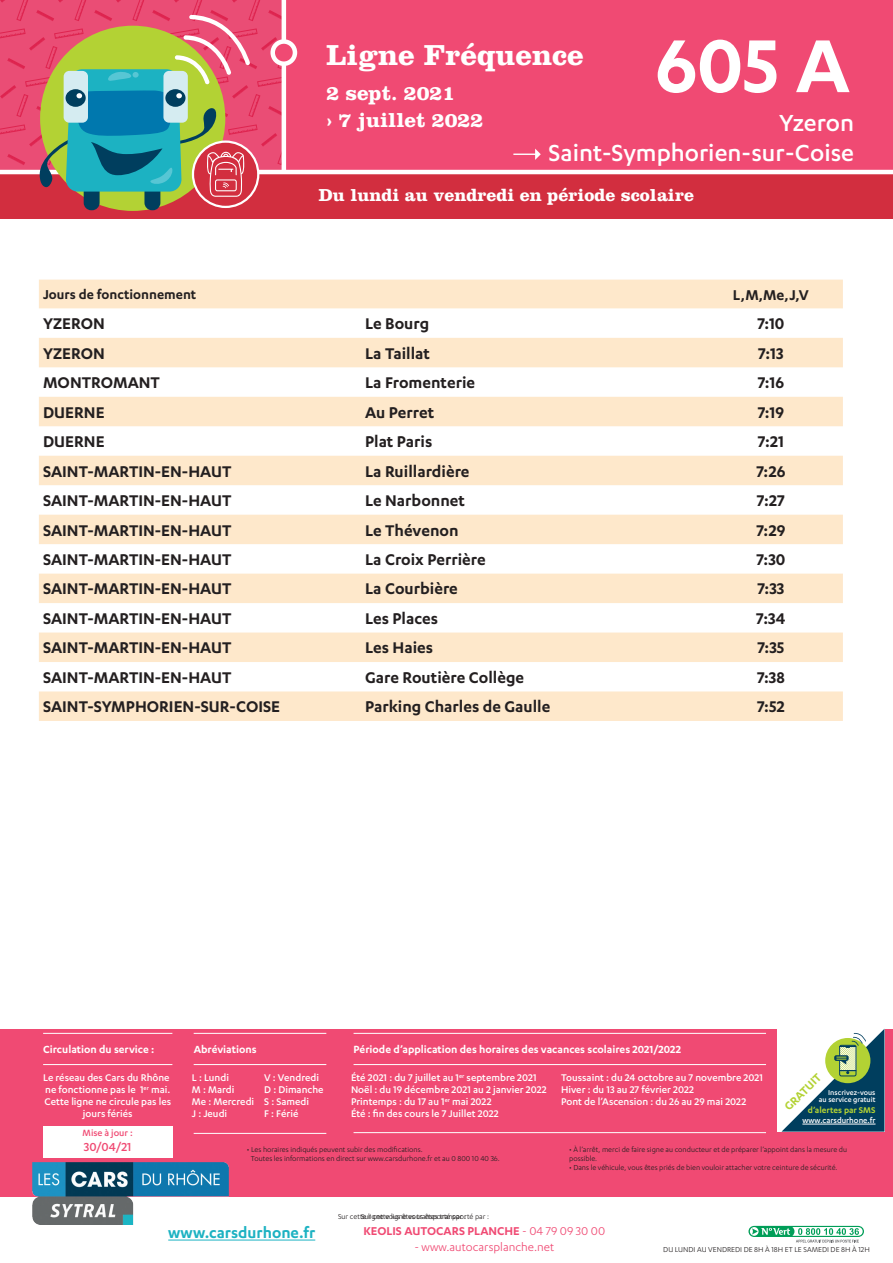
<style>
.page{position:relative;width:893px;height:1263px;background:#fff}
.page>*{position:absolute;margin:0;border:0;box-sizing:border-box;transform-origin:0 0}
.Num_Ligne{font:600 87px "Karbon";color:#fff}
.t1{font:700 30px "Clarendon LT Std";color:#fff}
.t2{font:500 27px "Karbon";color:#fff}
.t3{font:700 21px/27px "Clarendon LT Std";color:#fff}
.t4{font:600 18px "Karbon";color:#231f20}
.Periode{font:700 18px "Clarendon LT Std";color:#fff}
.t5{font:600 17.55px "Karbon";color:#1cb2c2}
.t6{font:600 16.5px "Karbon";color:#231f20}
.t7{font:600 15px "Karbon";color:#231f20}
.t8{font:500 13.5px "Karbon";color:#f04a73}
.t9{font:600 13.2px "Karbon";color:#f04a73}
.t10{font:13.2px "Karbon";color:#f04a73}
.t11{font:600 13.05px "Karbon";color:#b3d234}
.t12{font:600 12px "Karbon";color:#fff}
.t13{font:500 11.25px/12px "Karbon";color:#fff}
.t14{font:500 10.5px "Karbon";color:#f04a73}
.t15{font:600 9.75px "Karbon";color:#b3d234}
.t16{font:500 9px "Karbon";color:#fff}
.t17{font:8.25px/9px "Karbon";color:#231f20}
.t18{font:500 8.25px/7.5px "Karbon";color:#fff;text-align:right}
.s1{font-weight:400}
</style>
<div class="page">
<div style="left:0;top:1029px;width:893px;height:167px;background:#f04a73"></div>
<hr style="left:168px;top:1239px;width:147px;height:1px;background:#1cb2c2">
<img style="left:33px;top:1163px;width:195px;height:62px">
<hr style="left:43px;top:1033px;width:129px;height:1px;background:#fff">
<hr style="left:43px;top:1064px;width:129px;height:1px;background:#fff">
<hr style="left:194px;top:1033px;width:132px;height:1px;background:#fff">
<hr style="left:194px;top:1064px;width:132px;height:1px;background:#fff">
<hr style="left:194px;top:1133px;width:132px;height:1px;background:#fff">
<hr style="left:354px;top:1033px;width:412px;height:1px;background:#fff">
<hr style="left:354px;top:1064px;width:412px;height:1px;background:#fff">
<hr style="left:354px;top:1132px;width:412px;height:1px;background:#fff">
<div style="left:43px;top:1126px;width:129px;height:31px;background:#fff"></div>
<div style="left:0;top:0;width:893px;height:219px;background:#f04a73"></div>
<svg style="left:0;top:0;width:282px;height:170px"></svg>
<div style="left:0;top:172px;width:893px;height:47px;background:#d22e3f"></div>
<hr style="left:0;top:170px;width:893px;height:4px;background:#fff">
<hr style="left:282px;top:0;width:4px;height:172px;background:#fff">
<svg style="left:273px;top:42px;width:22px;height:22px"></svg>
<div style="left:270px;top:39px;width:27px;height:27px;border:4px solid #fff;border-radius:50%"></div>
<div style="left:84px;top:183px;width:16px;height:27px;background:#003e5e;border-radius:8px"></div>
<div style="left:144px;top:183px;width:16px;height:27px;background:#003e5e;border-radius:8px"></div>
<svg style="left:193px;top:142px;width:65px;height:65px"></svg>
<div style="left:192px;top:140px;width:67px;height:68px;border:2px solid #fff;border-radius:50%"></div>
<svg style="left:35px;top:15px;width:215px;height:184px"></svg>
<div style="left:777px;top:1028px;width:107px;height:103px;background:#fff"></div>
<svg style="left:782px;top:1029px;width:102px;height:102px"></svg>
<hr style="left:802px;top:1124px;width:73px;height:1px;background:#fff">
<svg style="left:747px;top:1225px;width:118px;height:13px"></svg>
<svg style="left:748px;top:1226px;width:116px;height:16px"></svg>
<svg style="left:513px;top:149px;width:28px;height:11px"></svg>
<svg style="left:39px;top:280px;width:804px;height:441px;fill:#fee8cb"></svg>
<p class="Num_Ligne" style="left:655px;top:17px;width:196px">605 A</p>
<p class="t1" style="left:326px;top:36px;width:259px">Ligne Fréquence</p>
<p class="t3" style="left:326px;top:79px;width:158px">2 sept. 2021<br>› 7 juillet 2022</p>
<p class="t2" style="left:779px;top:108px;width:77px">Yzeron</p>
<p class="t2" style="left:549px;top:138px;width:307px">Saint-Symphorien-sur-Coise</p>
<p class="Periode" style="left:319px;top:185px;width:377px">Du lundi au vendredi en période scolaire</p>
<p class="t7" style="left:43px;top:286px;width:155px">Jours de fonctionnement</p>
<p class="t6" style="left:733px;top:285px;width:77px">L,M,Me,J,V</p>
<p class="t4" style="left:43px;top:314px;width:63px">YZERON</p>
<p class="t4" style="left:365px;top:314px;width:66px">Le Bourg</p>
<p class="t4" style="left:757px;top:314px;width:29px">7:10</p>
<p class="t4" style="left:43px;top:343px;width:63px">YZERON</p>
<p class="t4" style="left:365px;top:343px;width:66px">La Taillat</p>
<p class="t4" style="left:758px;top:343px;width:27px">7:13</p>
<p class="t4" style="left:43px;top:373px;width:118px">MONTROMANT</p>
<p class="t4" style="left:365px;top:373px;width:112px">La Fromenterie</p>
<p class="t4" style="left:758px;top:373px;width:28px">7:16</p>
<p class="t4" style="left:43px;top:402px;width:63px">DUERNE</p>
<p class="t4" style="left:365px;top:402px;width:71px">Au Perret</p>
<p class="t4" style="left:758px;top:402px;width:28px">7:19</p>
<p class="t4" style="left:43px;top:431px;width:63px">DUERNE</p>
<p class="t4" style="left:365px;top:431px;width:69px">Plat Paris</p>
<p class="t4" style="left:758px;top:431px;width:28px">7:21</p>
<p class="t4" style="left:43px;top:461px;width:190px">SAINT-MARTIN-EN-HAUT</p>
<p class="t4" style="left:365px;top:461px;width:106px">La Ruillardière</p>
<p class="t4" style="left:756px;top:461px;width:30px">7:26</p>
<p class="t4" style="left:43px;top:490px;width:190px">SAINT-MARTIN-EN-HAUT</p>
<p class="t4" style="left:365px;top:490px;width:101px">Le Narbonnet</p>
<p class="t4" style="left:757px;top:490px;width:30px">7:27</p>
<p class="t4" style="left:43px;top:520px;width:190px">SAINT-MARTIN-EN-HAUT</p>
<p class="t4" style="left:365px;top:520px;width:95px">Le Thévenon</p>
<p class="t4" style="left:756px;top:520px;width:30px">7:29</p>
<p class="t4" style="left:43px;top:549px;width:190px">SAINT-MARTIN-EN-HAUT</p>
<p class="t4" style="left:365px;top:549px;width:122px">La Croix Perrière</p>
<p class="t4" style="left:756px;top:549px;width:30px">7:30</p>
<p class="t4" style="left:43px;top:579px;width:190px">SAINT-MARTIN-EN-HAUT</p>
<p class="t4" style="left:365px;top:579px;width:94px">La Courbière</p>
<p class="t4" style="left:757px;top:579px;width:28px">7:33</p>
<p class="t4" style="left:43px;top:608px;width:190px">SAINT-MARTIN-EN-HAUT</p>
<p class="t4" style="left:365px;top:608px;width:75px">Les Places</p>
<p class="t4" style="left:756px;top:608px;width:31px">7:34</p>
<p class="t4" style="left:43px;top:638px;width:190px">SAINT-MARTIN-EN-HAUT</p>
<p class="t4" style="left:365px;top:638px;width:70px">Les Haies</p>
<p class="t4" style="left:757px;top:638px;width:28px">7:35</p>
<p class="t4" style="left:43px;top:667px;width:190px">SAINT-MARTIN-EN-HAUT</p>
<p class="t4" style="left:365px;top:667px;width:161px">Gare Routière Collège</p>
<p class="t4" style="left:757px;top:667px;width:29px">7:38</p>
<p class="t4" style="left:43px;top:697px;width:239px">SAINT-SYMPHORIEN-SUR-COISE</p>
<p class="t4" style="left:365px;top:697px;width:187px">Parking Charles de Gaulle</p>
<p class="t4" style="left:757px;top:697px;width:29px">7:52</p>
<p class="t12" style="left:43px;top:1043px;width:113px">Circulation du service :</p>
<p class="t13" style="left:43px;top:1071px;width:129px;text-align:center">Le réseau des Cars du Rhône ne fonctionne pas le 1<sup>er</sup> mai.<br>Cette ligne ne circule pas les jours fériés</p>
<p class="t14" style="left:83px;top:1127px;width:52px">Mise à jour :</p>
<p class="t8" style="left:84px;top:1139px;width:49px">30/04/21</p>
<p class="t12" style="left:194px;top:1043px;width:65px">Abréviations</p>
<p class="t12" style="left:354px;top:1043px;width:329px">Période d’application des horaires des vacances scolaires 2021/2022</p>
<p class="t13" style="left:351px;top:1071px;width:197px">Été 2021 : du 7 juillet au 1<sup>er</sup> septembre 2021<br>Noël : du 19 décembre 2021 au 2 janvier 2022<br>Printemps : du 17 au 1<sup>er</sup> mai 2022<br>Été : fin des cours le 7 Juillet 2022</p>
<p class="t13" style="left:561px;top:1071px;width:203px">Toussaint : du 24 octobre au 7 novembre 2021<br>Hiver : du 13 au 27 février 2022<br>Pont de l’Ascension : du 26 au 29 mai 2022</p>
<p class="t13" style="left:192px;top:1071px;width:64px">L : Lundi<br>M : Mardi<br>Me : Mercredi<br>J : Jeudi</p>
<p class="t13" style="left:264px;top:1071px;width:61px">V : Vendredi<br>D : Dimanche<br>S : Samedi<br>F : Férié</p>
<p class="t11" style="left:781px;top:1103px;width:48px;rotate:-45deg">GRATUIT</p>
<p class="t18" style="left:819px;top:1088px;width:58px">Inscrivez-vous au service gratuit</p>
<p class="t15" style="left:808px;top:1105px;width:69px">d’alertes par SMS</p>
<p class="t16" style="left:802px;top:1115px;width:75px">www.carsdurhone.fr</p>
<p class="t17" style="left:251px;top:1145px;width:250px;text-indent:-4px">• Les horaires indiqués peuvent subir des modifications.<br>Toutes les informations en direct sur www.carsdurhone.fr et au 0 800 10 40 36.</p>
<p class="t17" style="left:569px;top:1145px;width:279px">• À l’arrêt, merci de faire signe au conducteur et de préparer l’appoint dans la mesure du possible.</p>
<p class="t17" style="left:569px;top:1163px;width:270px">• Dans le véhicule, vous êtes priés de bien vouloir attacher votre ceinture de sécurité.</p>
<p class="t17" style="left:338px;top:1211px;width:130px">Sur cette ligne vous êtes transporté par :</p>
<p class="t17" style="left:361px;top:1211px;width:130px">Sur cette ligne vous êtes transporté par :</p>
<p class="t5" style="left:168px;top:1223px;width:149px">www.carsdurhone.fr</p>
<p class="t9" style="left:363px;top:1224px;width:243px">KEOLIS AUTOCARS PLANCHE <span class="s1">- 04 79 09 30 00</span></p>
<p class="t10" style="left:414px;top:1240px;width:141px">- www.autocarsplanche.net</p>
<p class="t17" style="left:663px;top:1245px;width:208px">DU LUNDI AU VENDREDI DE 8H À 18H ET LE SAMEDI DE 8H À 12H</p>
</div>
